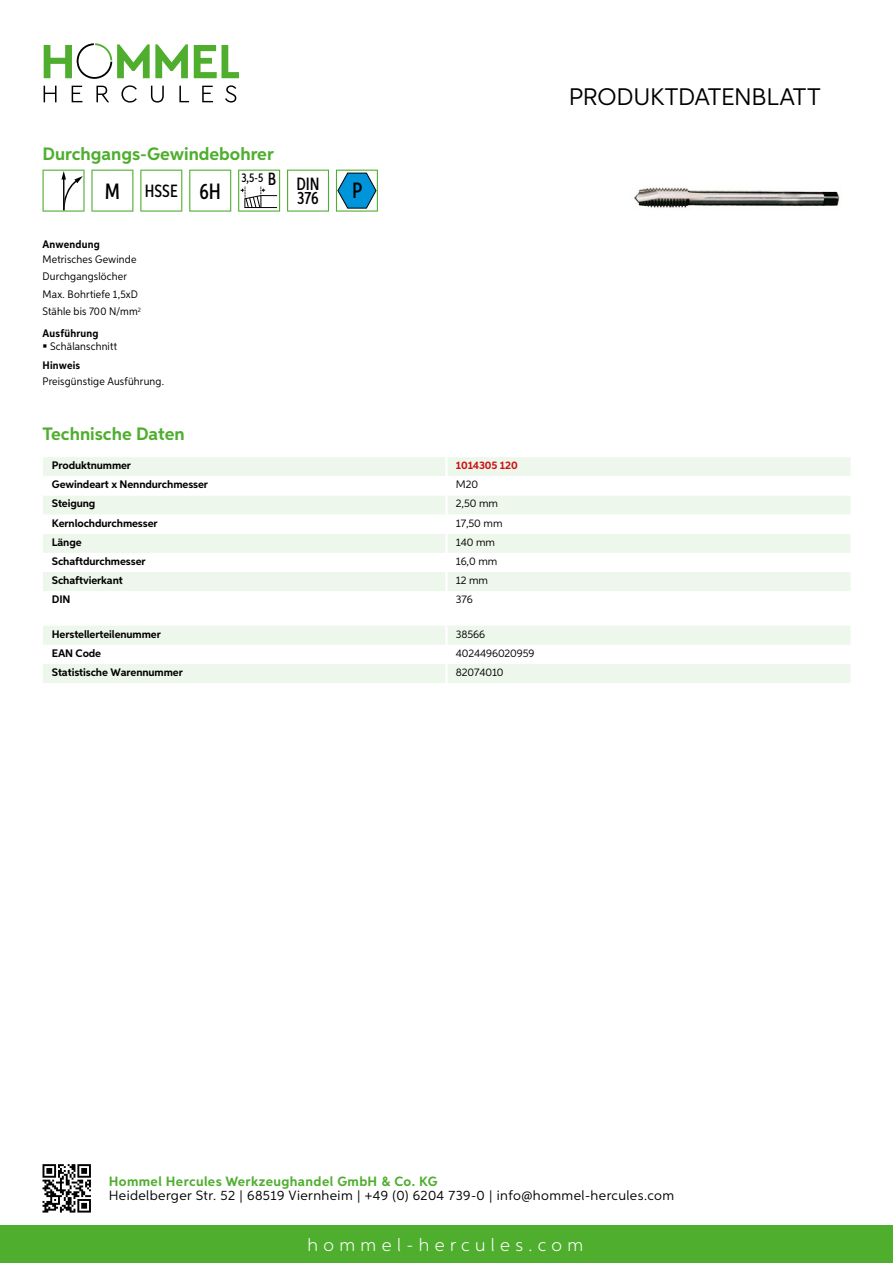
<style>
.page{position:relative;width:893px;height:1263px;background:#fff}
.page>*{position:absolute;margin:0;border:0;box-sizing:border-box;transform-origin:0 0}
.t1{font:24px "Aspira";letter-spacing:-.01em;color:#000}
.t2{font:500 22.2px "Aspira XX Nar";color:#000}
.t3{font:700 18px "Aspira";color:#50ae2f}
.t4{font:300 18px "Aspira";letter-spacing:.3em;color:#fff}
.t5{font:500 17.85px "Aspira XX Nar";color:#000}
.t6{font:13.5px "Aspira";letter-spacing:.03em;color:#000}
.t7{font:700 13.5px "Aspira";letter-spacing:.03em;color:#50ae2f}
.t8{font:500 12.6px "Aspira XX Nar";color:#000}
.t9{font:700 10.95px "Aspira";letter-spacing:-.01em;color:#000}
.t10{font:10.95px/17.5px "Aspira Nar";letter-spacing:.015em;color:#000}
.t11{font:10.95px "Aspira";letter-spacing:-.01em;color:#000}
.t12{font:700 10.95px "Aspira Nar";letter-spacing:.02em;color:#000}
.t13{font:700 10.95px "Aspira";letter-spacing:-.01em;color:#cd1013}
.s1{font-size:22.2px}
.s2{font-size:17.85px}
</style>
<div class="page">
<div style="left:0;top:1226px;width:893px;height:37px;background:#50ae2f"></div>
<svg style="left:43px;top:1164px;width:48px;height:48px"></svg>
<svg style="left:194px;top:45px;width:45px;height:33px"></svg>
<svg style="left:44px;top:43px;width:144px;height:36px"></svg>
<svg style="left:44px;top:86px;width:13px;height:16px"></svg>
<svg style="left:72px;top:86px;width:10px;height:16px"></svg>
<svg style="left:96px;top:86px;width:13px;height:16px"></svg>
<svg style="left:121px;top:85px;width:16px;height:18px"></svg>
<svg style="left:151px;top:86px;width:13px;height:17px"></svg>
<svg style="left:179px;top:86px;width:10px;height:16px"></svg>
<svg style="left:202px;top:86px;width:11px;height:16px"></svg>
<svg style="left:225px;top:85px;width:11px;height:18px"></svg>
<div style="left:43px;top:457px;width:807px;height:19px;background:#eef7eb"></div>
<svg style="left:43px;top:496px;width:807px;height:95px;fill:#eef7eb"></svg>
<hr style="left:445px;top:457px;width:3px;height:19px;background:#fff">
<hr style="left:445px;top:495px;width:3px;height:20px;background:#fff">
<hr style="left:445px;top:515px;width:3px;height:19px;background:#fff">
<hr style="left:445px;top:534px;width:3px;height:19px;background:#fff">
<hr style="left:445px;top:553px;width:3px;height:19px;background:#fff">
<hr style="left:445px;top:572px;width:3px;height:19px;background:#fff">
<svg style="left:43px;top:626px;width:807px;height:57px"></svg>
<hr style="left:445px;top:664px;width:3px;height:19px;background:#fff">
<svg style="left:43px;top:170px;width:42px;height:42px"></svg>
<svg style="left:91px;top:170px;width:42px;height:42px"></svg>
<svg style="left:140px;top:170px;width:42px;height:42px"></svg>
<svg style="left:189px;top:170px;width:42px;height:42px"></svg>
<svg style="left:238px;top:170px;width:42px;height:42px"></svg>
<svg style="left:287px;top:170px;width:42px;height:42px"></svg>
<svg style="left:336px;top:170px;width:42px;height:42px"></svg>
<img style="left:634px;top:187px;width:206px;height:21px">
<h3 class="t3" style="left:43px;top:142px;width:233px">Durchgangs-Gewindebohrer</h3>
<h3 class="t5" style="left:105px;top:180px;width:118px"><span class="s1">M</span> HSSE <span class="s1">6H</span></h3>
<p class="t12" style="left:43px;top:237px;width:59px">Anwendung</p>
<p class="t10" style="left:43px;top:250px;width:100px">Metrisches Gewinde<br>Durchgangslöcher<br>Max. Bohrtiefe 1,5xD<br>Stähle bis 700 N/mm<sup>2</sup></p>
<p class="t12" style="left:43px;top:327px;width:58px">Ausführung</p>
<p class="t10" style="left:50px;top:337px;width:68px">Schälanschnitt</p>
<p class="t12" style="left:43px;top:359px;width:39px">Hinweis</p>
<p class="t10" style="left:43px;top:372px;width:123px">Preisgünstige Ausführung.</p>
<p class="t8" style="left:241px;top:169px;width:80px">3,5-5 <span class="s2">B DIN</span></p>
<h3 class="t5" style="left:297px;top:187px;width:23px">376</h3>
<h2 class="t2" style="left:352px;top:177px;width:12px">P</h2>
<h3 class="t3" style="left:43px;top:423px;width:144px">Technische Daten</h3>
<p class="t9" style="left:52px;top:459px;width:81px">Produktnummer</p>
<p class="t13" style="left:456px;top:459px;width:63px">1014305 120</p>
<p class="t9" style="left:52px;top:478px;width:158px">Gewindeart x Nenndurchmesser</p>
<p class="t11" style="left:456px;top:478px;width:24px">M20</p>
<p class="t9" style="left:52px;top:497px;width:45px">Steigung</p>
<p class="t11" style="left:456px;top:497px;width:44px">2,50 mm</p>
<p class="t9" style="left:52px;top:516px;width:107px">Kernlochdurchmesser</p>
<p class="t11" style="left:456px;top:516px;width:48px">17,50 mm</p>
<p class="t9" style="left:52px;top:535px;width:31px">Länge</p>
<p class="t11" style="left:456px;top:535px;width:41px">140 mm</p>
<p class="t9" style="left:52px;top:554px;width:95px">Schaftdurchmesser</p>
<p class="t11" style="left:456px;top:554px;width:43px">16,0 mm</p>
<p class="t9" style="left:52px;top:573px;width:72px">Schaftvierkant</p>
<p class="t11" style="left:456px;top:573px;width:34px">12 mm</p>
<p class="t9" style="left:52px;top:592px;width:20px">DIN</p>
<p class="t11" style="left:456px;top:593px;width:18px">376</p>
<p class="t9" style="left:52px;top:627px;width:111px">Herstellerteilenummer</p>
<p class="t11" style="left:456px;top:627px;width:31px">38566</p>
<p class="t9" style="left:52px;top:646px;width:51px">EAN Code</p>
<p class="t11" style="left:456px;top:646px;width:80px">4024496020959</p>
<p class="t9" style="left:52px;top:665px;width:132px">Statistische Warennummer</p>
<p class="t11" style="left:456px;top:665px;width:49px">82074010</p>
<h1 class="t1" style="left:569px;top:82px;width:253px">Produktdatenblatt</h1>
<p class="t7" style="left:109px;top:1172px;width:330px">Hommel Hercules Werkzeughandel GmbH &amp; Co. KG</p>
<p class="t6" style="left:109px;top:1187px;width:567px">Heidelberger Str. 52 | 68519 Viernheim | +49 (0) 6204 739-0 | info@hommel-hercules.com</p>
<h3 class="t4" style="left:307px;top:1234px;width:277px">hommel-hercules.com</h3>
</div>
